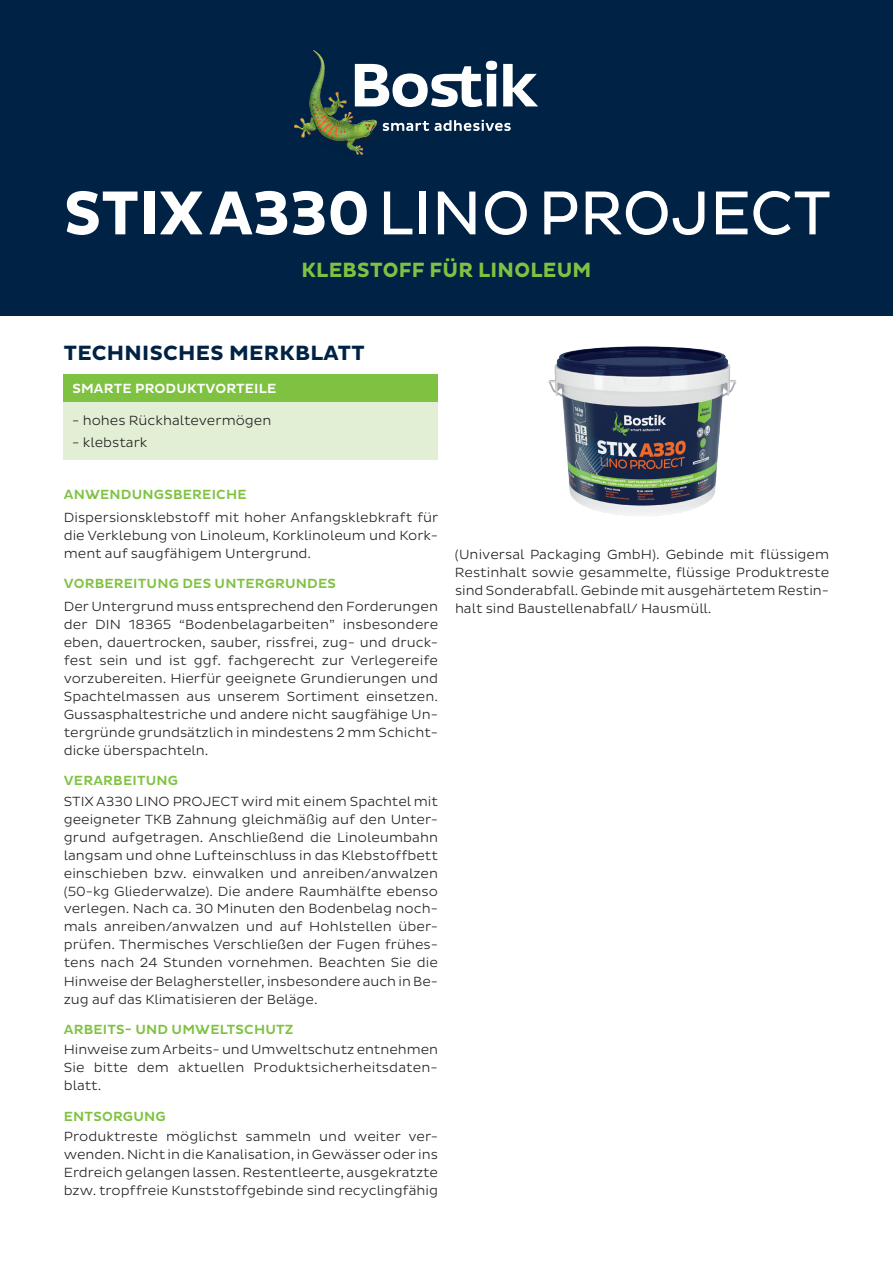
<style>
.page{position:relative;width:893px;height:1263px;background:#fff}
.page>*{position:absolute;margin:0;border:0;box-sizing:border-box;transform-origin:0 0}
.t1{font:63px "Bostik";color:#fff;scale:.95 1}
.t2{font:700 21px "Bostik";letter-spacing:.015em;color:#002245}
.t3{font:700 21px "Bostik";letter-spacing:.015em;color:#7fc241;scale:.95 1}
.t4{font:300 13.5px/18px "Bostik";color:#231f20;text-align:justify}
.t5{font:500 13.5px "Bostik";letter-spacing:.015em;color:#7fc241}
.t6{font:500 13.5px "Bostik";letter-spacing:.015em;color:#fff}
.s1{font-weight:700}
</style>
<div class="page">
<div style="left:0;top:0;width:893px;height:316px;background:#002245"></div>
<img style="left:295px;top:51px;width:82px;height:103px">
<svg style="left:383px;top:121px;width:46px;height:10px"></svg>
<svg style="left:435px;top:120px;width:76px;height:11px"></svg>
<svg style="left:355px;top:61px;width:183px;height:46px"></svg>
<img style="left:548px;top:346px;width:189px;height:170px">
<div style="left:64px;top:375px;width:374px;height:27px;background:#7fc241"></div>
<div style="left:64px;top:402px;width:374px;height:58px;background:#e2efd4"></div>
<h1 class="t1" style="left:64px;top:177px;width:809px"><span class="s1">STIX A330</span> LINO PROJECT</h1>
<h2 class="t3" style="left:302px;top:257px;width:307px">KLEBSTOFF FÜR LINOLEUM</h2>
<h2 class="t2" style="left:64px;top:341px;width:302px">TECHNISCHES MERKBLATT</h2>
<p class="t6" style="left:72px;top:381px;width:206px">SMARTE PRODUKTVORTEILE</p>
<p class="t4" style="left:72px;top:411px;width:201px">- hohes Rückhaltevermögen</p>
<p class="t4" style="left:72px;top:433px;width:77px">- klebstark</p>
<p class="t5" style="left:64px;top:487px;width:184px">ANWENDUNGSBEREICHE</p>
<p class="t4" style="left:64px;top:508px;width:376px">Dispersionsklebstoff mit hoher Anfangsklebkraft für die Verklebung von Linoleum, Korklinoleum und Kork&shy;ment auf saugfähigem Untergrund.</p>
<p class="t5" style="left:64px;top:576px;width:274px">VORBEREITUNG DES UNTERGRUNDES</p>
<p class="t4" style="left:64px;top:597px;width:376px">Der Untergrund muss entsprechend den Forderungen der DIN 18365 “Bodenbelagarbeiten” insbesondere eben, dauertrocken, sauber, rissfrei, zug- und druck&shy;fest sein und ist ggf. fachgerecht zur Verlegereife vorzubereiten. Hierfür geeignete Grundierungen und Spachtelmassen aus unserem Sortiment einsetzen.<br>Gussasphaltestriche und andere nicht saugfähige Un&shy;tergründe grundsätzlich in mindestens 2 mm Schicht&shy;dicke überspachteln.</p>
<p class="t5" style="left:64px;top:773px;width:116px">VERARBEITUNG</p>
<p class="t4" style="left:64px;top:792px;width:376px">STIX A330 LINO PROJECT wird mit einem Spachtel mit geeigneter TKB Zahnung gleichmäßig auf den Unter&shy;grund aufgetragen. Anschließend die Linoleumbahn langsam und ohne Lufteinschluss in das Klebstoffbett einschieben bzw. einwalken und anreiben/anwalzen (50-kg Gliederwalze). Die andere Raumhälfte ebenso verlegen. Nach ca. 30 Minuten den Bodenbelag noch&shy;mals anreiben/anwalzen und auf Hohlstellen über&shy;prüfen. Thermisches Verschließen der Fugen frühes&shy;tens nach 24 Stunden vornehmen. Beachten Sie die Hinweise der Belaghersteller, insbesondere auch in Be&shy;zug auf das Klimatisieren der Beläge.</p>
<p class="t5" style="left:64px;top:1022px;width:231px">ARBEITS- UND UMWELTSCHUTZ</p>
<p class="t4" style="left:64px;top:1041px;width:376px">Hinweise zum Arbeits- und Umweltschutz entnehmen Sie bitte dem aktuellen Produktsicherheitsdaten&shy;blatt.</p>
<p class="t5" style="left:64px;top:1109px;width:103px">ENTSORGUNG</p>
<p class="t4" style="left:64px;top:1128px;width:376px">Produktreste möglichst sammeln und weiter ver&shy;wenden. Nicht in die Kanalisation, in Gewässer oder ins Erdreich gelangen lassen. Restentleerte, ausgekratzte bzw. tropffreie Kunststoffgebinde sind recyclingfähig</p>
<p class="t4" style="left:455px;top:545px;width:376px">(Universal Packaging GmbH). Gebinde mit flüssigem Restinhalt sowie gesammelte, flüssige Produktreste sind Sonderabfall. Gebinde mit ausgehärtetem Restin&shy;halt sind Baustellenabfall/ Hausmüll.</p>
</div>
